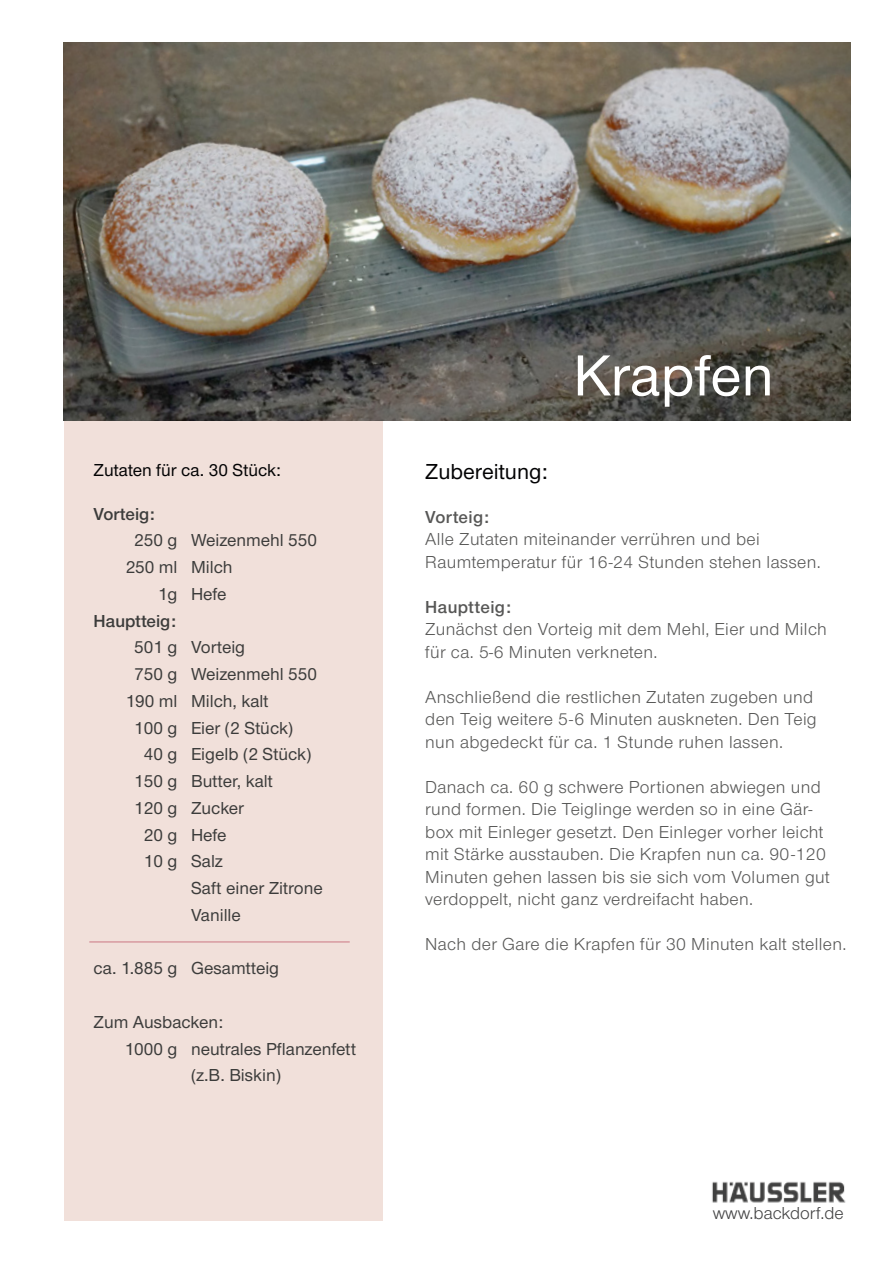
<style>
.page{position:relative;width:893px;height:1263px;background:#fff}
.page>*{position:absolute;margin:0;border:0;box-sizing:border-box;transform-origin:0 0}
.t1{font:500 60px "Nimbus San Nov";color:#fff}
.t2{font:500 22.5px "Nimbus San Nov";color:#020203}
.t3{font:18px/22.5px "Nimbus San Nov";letter-spacing:.02em;color:#575756}
.t4{font:500 18px "Nimbus San Nov";color:#3c3c3b}
.t5{font:500 18px "Nimbus San Nov";color:#020203}
.t6{font:18px "Nimbus San Nov Sem Bol";letter-spacing:.02em;color:#575756}
.t7{font:18px "Nimbus San Nov Sem Bol";color:#3c3c3b}
.t8{font:18px "Nimbus San Nov";color:#020203}
</style>
<div class="page">
<img style="left:64px;top:43px;width:786px;height:378px">
<div style="left:64px;top:421px;width:319px;height:799px;background:#f1e0da"></div>
<img style="left:712px;top:1181px;width:134px;height:22px">
<hr style="left:89px;top:941px;width:261px;height:2px;background:#be5466">
<p class="t5" style="left:94px;top:459px;width:189px">Zutaten für ca. 30 Stück:</p>
<p class="t7" style="left:94px;top:503px;width:63px">Vorteig:</p>
<p class="t4" style="left:134px;top:530px;width:184px">250 g Weizenmehl 550</p>
<p class="t4" style="left:126px;top:557px;width:108px">250 ml Milch</p>
<p class="t4" style="left:158px;top:583px;width:70px">1g Hefe</p>
<p class="t7" style="left:94px;top:610px;width:84px">Hauptteig:</p>
<p class="t4" style="left:134px;top:637px;width:112px">501 g Vorteig</p>
<p class="t4" style="left:134px;top:664px;width:184px">750 g Weizenmehl 550</p>
<p class="t4" style="left:126px;top:690px;width:144px">190 ml Milch, kalt</p>
<p class="t4" style="left:134px;top:717px;width:160px">100 g Eier (2 Stück)</p>
<p class="t4" style="left:144px;top:744px;width:169px">40 g Eigelb (2 Stück)</p>
<p class="t4" style="left:134px;top:771px;width:140px">150 g Butter, kalt</p>
<p class="t4" style="left:134px;top:797px;width:111px">120 g Zucker</p>
<p class="t4" style="left:144px;top:824px;width:84px">20 g Hefe</p>
<p class="t4" style="left:144px;top:851px;width:80px">10 g Salz</p>
<p class="t4" style="left:191px;top:878px;width:133px">Saft einer Zitrone</p>
<p class="t4" style="left:191px;top:904px;width:51px">Vanille</p>
<p class="t4" style="left:94px;top:958px;width:187px">ca. 1.885 g Gesamtteig</p>
<p class="t4" style="left:94px;top:1011px;width:131px">Zum Ausbacken:</p>
<p class="t4" style="left:125px;top:1038px;width:233px">1000 g neutrales Pflanzenfett</p>
<p class="t4" style="left:191px;top:1065px;width:92px">(z.B. Biskin)</p>
<h1 class="t1" style="left:573px;top:340px;width:202px">Krapfen</h1>
<p class="t2" style="left:425px;top:458px;width:124px">Zubereitung:</p>
<p class="t6" style="left:425px;top:506px;width:65px">Vorteig:</p>
<p class="t3" style="left:425px;top:528px;width:397px">Alle Zutaten miteinander verrühren und bei<br>Raumtemperatur für 16-24 Stunden stehen lassen.</p>
<p class="t6" style="left:425px;top:596px;width:87px">Hauptteig:</p>
<p class="t3" style="left:425px;top:618px;width:403px">Zunächst den Vorteig mit dem Mehl, Eier und Milch für ca. 5-6 Minuten verkneten.</p>
<p class="t3" style="left:425px;top:685px;width:393px">Anschließend die restlichen Zutaten zugeben und den Teig weitere 5-6 Minuten auskneten. Den Teig nun abgedeckt für ca. 1 Stunde ruhen lassen.</p>
<p class="t3" style="left:425px;top:775px;width:406px">Danach ca. 60 g schwere Portionen abwiegen und rund formen. Die Teiglinge werden so in eine Gär&shy;box mit Einleger gesetzt. Den Einleger vorher leicht mit Stärke ausstauben. Die Krapfen nun ca. 90-120<br>Minuten gehen lassen bis sie sich vom Volumen gut verdoppelt, nicht ganz verdreifacht haben.</p>
<p class="t3" style="left:425px;top:933px;width:423px">Nach der Gare die Krapfen für 30 Minuten kalt stellen.</p>
<p class="t8" style="left:713px;top:1203px;width:133px">www.backdorf.de</p>
</div>
